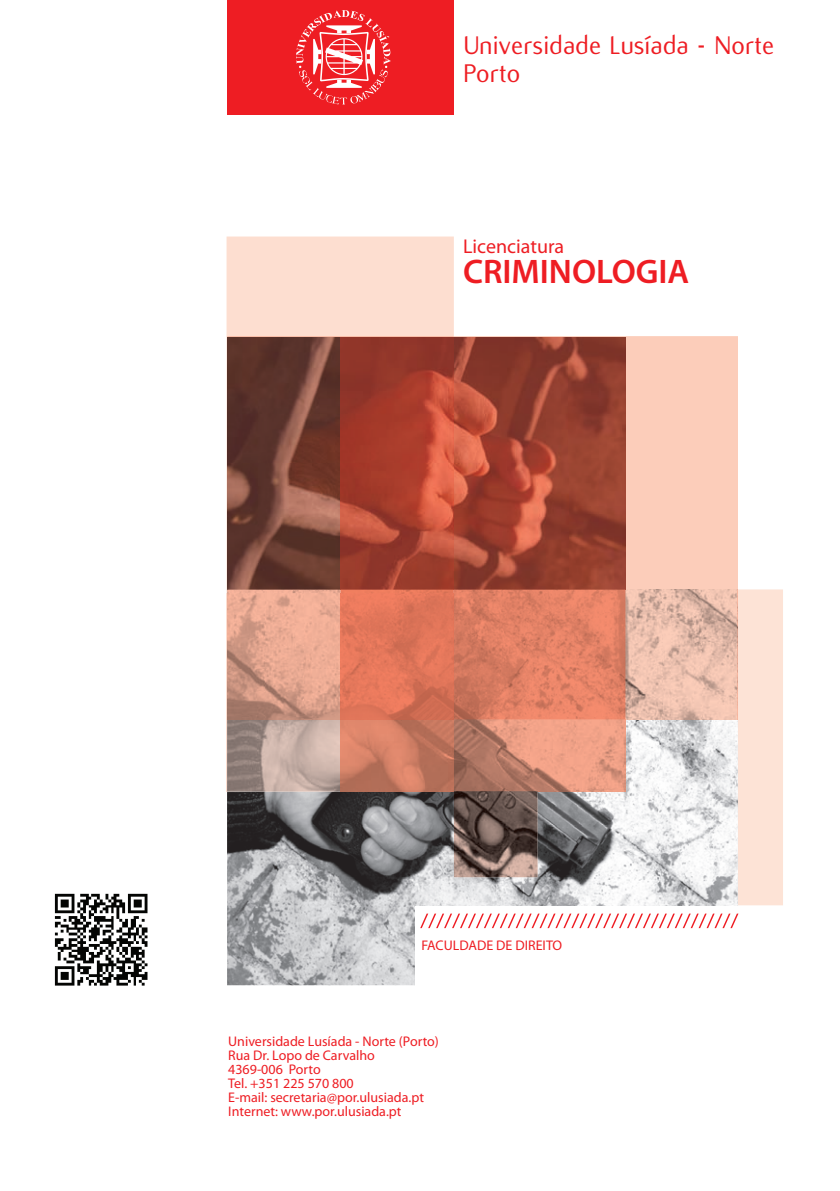
<style>
.page{position:relative;width:840px;height:1191px;background:#fff}
.page>*{position:absolute;margin:0;border:0;box-sizing:border-box;transform-origin:0 0}
.t1{font:600 34.2px "Myriad Pro";color:#ee1d23}
.t2{font:28px/28px "Flux";color:#ee1d23}
.t3{font:20px "Myriad Pro";color:#ee1d23}
.t4{font:14px/14px "Myriad Pro";color:#ee1d23}
</style>
<div class="page">
<img style="left:227px;top:719px;width:510px;height:266px">
<div style="left:415px;top:906px;width:331px;height:93px;background:#fff"></div>
<div style="left:227px;top:0;width:226px;height:115px;background:#ee1d23"></div>
<svg style="left:420px;top:913px;width:318px;height:15px"></svg>
<svg style="left:296px;top:10px;width:94px;height:95px"></svg>
<div style="left:453px;top:336px;width:284px;height:253px;background:#fccdba"></div>
<img style="left:625px;top:589px;width:112px;height:130px">
<img style="left:453px;top:590px;width:172px;height:202px">
<img style="left:453px;top:337px;width:172px;height:253px">
<div style="left:226px;top:236px;width:227px;height:556px;background:#fdded0"></div>
<hr style="left:226px;top:593px;width:1px;height:198px;background:#fdded0">
<img style="left:227px;top:719px;width:113px;height:72px">
<img style="left:227px;top:337px;width:226px;height:382px">
<img style="left:453px;top:719px;width:1px;height:72px">
<img style="left:340px;top:593px;width:113px;height:198px">
<hr style="left:340px;top:337px;width:113px;height:1px;background:#f48062">
<img style="left:453px;top:791px;width:84px;height:86px">
<div style="left:738px;top:589px;width:44px;height:316px;background:#fde3d6"></div>
<img style="left:737px;top:719px;width:1px;height:186px">
<img style="left:737px;top:589px;width:1px;height:130px">
<img style="left:54px;top:893px;width:94px;height:93px">
<h2 class="t2" style="left:463px;top:32px;width:312px">Universidade Lusíada - Norte<br>Porto</h2>
<h3 class="t3" style="left:463px;top:233px;width:102px">Licenciatura</h3>
<h1 class="t1" style="left:463px;top:249px;width:228px">CRIMINOLOGIA</h1>
<p class="t4" style="left:421px;top:937px;width:142px">FACULDADE DE DIREITO</p>
<p class="t4" style="left:228px;top:1033px;width:212px">Universidade Lusíada - Norte (Porto)<br>Rua Dr. Lopo de Carvalho<br>4369-006 Porto<br>Tel. +351 225 570 800<br>E-mail: secretaria@por.ulusiada.pt<br>Internet: www.por.ulusiada.pt</p>
</div>
